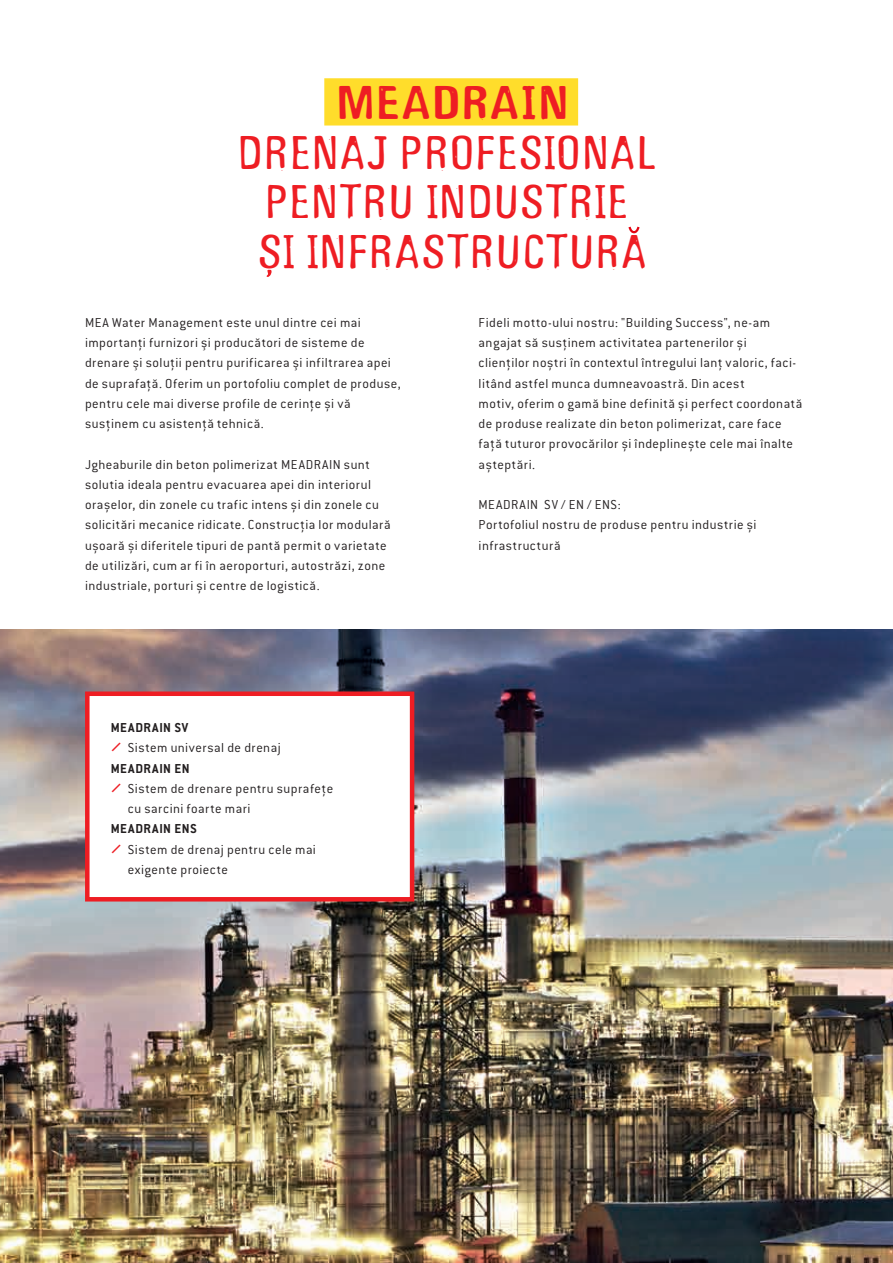
<style>
.page{position:relative;width:893px;height:1263px;background:#fff}
.page>*{position:absolute;margin:0;border:0;box-sizing:border-box;transform-origin:0 0}
.t1{font:49.5px/49.5px "Gagamond";letter-spacing:.05em;color:#ee1d23;text-align:center}
.t2{font:700 49.5px "Gagamond";letter-spacing:.055em;color:#ee1d23}
.t3{font:300 14.25px/20.2px "Conduit ITC Pro";letter-spacing:.035em;color:#231f20}
.t4{font:700 14.25px "Conduit ITC Pro";letter-spacing:.06em;color:#231f20}
.t5{font:700 14.25px "Conduit ITC Pro";letter-spacing:.04em;color:#231f20}
</style>
<div class="page">
<div style="left:324px;top:78px;width:254px;height:48px;background:#ffdd2b"></div>
<img style="left:0;top:629px;width:893px;height:634px">
<div style="left:87px;top:694px;width:325px;height:205px;background:#fff"></div>
<div style="left:85px;top:691px;width:329px;height:210px;border:4px solid #ee1d23"></div>
<svg style="left:267px;top:270px;width:5px;height:7px"></svg>
<svg style="left:628px;top:226px;width:12px;height:8px"></svg>
<h1 class="t2" style="left:338px;top:76px;width:232px">MEADRAIN</h1>
<h1 class="t1" style="left:238px;top:128px;width:418px">DRENAJ PROFESIONAL<br>PENTRU INDUSTRIE<br>SI INFRASTRUCTURA</h1>
<p class="t3" style="left:85px;top:312px;width:317px">MEA Water Management este unul dintre cei mai importanți furnizori şi producători de sisteme de drenare şi soluții pentru purificarea şi infiltrarea apei de suprafață. Oferim un portofoliu complet de produse, pentru cele mai diverse profile de cerințe și vă susţinem cu asistență tehnică.</p>
<p class="t3" style="left:85px;top:454px;width:307px">Jgheaburile din beton polimerizat MEADRAIN sunt solutia ideala pentru evacuarea apei din interiorul orașelor, din zonele cu trafic intens și din zonele cu solicitări mecanice ridicate. Construcția lor modulară ușoară și diferitele tipuri de pantă permit o varietate de utilizări, cum ar fi în aeroporturi, autostrăzi, zone industriale, porturi și centre de logistică.</p>
<p class="t4" style="left:111px;top:719px;width:79px">MEADRAIN SV</p>
<p class="t3" style="left:128px;top:738px;width:154px">Sistem universal de drenaj</p>
<p class="t4" style="left:111px;top:760px;width:80px">MEADRAIN EN</p>
<p class="t3" style="left:128px;top:778px;width:207px">Sistem de drenare pentru suprafețe cu sarcini foarte mari</p>
<p class="t5" style="left:111px;top:820px;width:87px">MEADRAIN ENS</p>
<p class="t3" style="left:128px;top:839px;width:190px">Sistem de drenaj pentru cele mai exigente proiecte</p>
<p class="t3" style="left:479px;top:312px;width:325px">Fideli motto-ului nostru: "Building Success", ne-am angajat să susținem activitatea partenerilor și<br>clienților noștri în contextul întregului lanț valoric, faci&shy;litând astfel munca dumneavoastră. Din acest<br>motiv, oferim o gamă bine definită și perfect coordonată de produse realizate din beton polimerizat, care face faţă tuturor provocărilor și îndeplinește cele mai înalte așteptări.</p>
<p class="t3" style="left:479px;top:495px;width:279px">MEADRAIN SV / EN / ENS:<br>Portofoliul nostru de produse pentru industrie și infrastructură</p>
</div>
